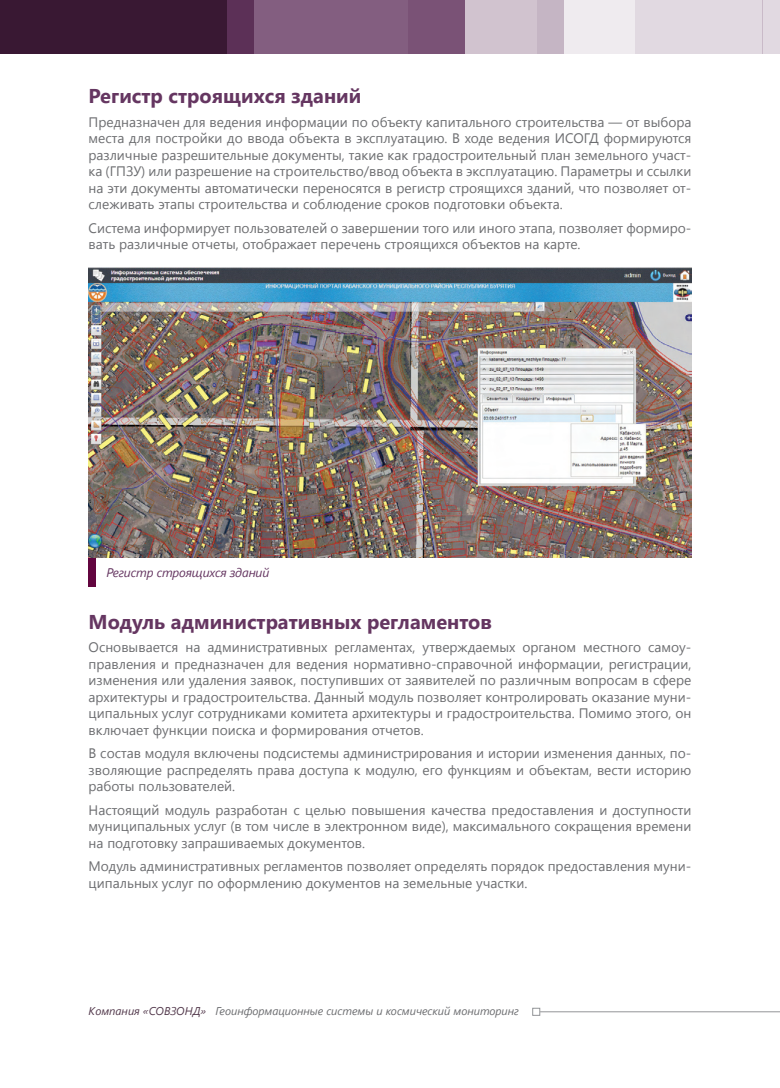
<style>
.page{position:relative;width:780px;height:1088px;background:#fff}
.page>*{position:absolute;margin:0;border:0;box-sizing:border-box;transform-origin:0 0}
.основной_текст{font:700 20px "Segoe UI";color:#653661}
.основной_текст-2{font:13.75px/16.5px "Segoe UI";color:#6c6d70;text-align:justify}
.Подпись_к_рисункам{font:italic 12.5px "Segoe UI";letter-spacing:-.01em;color:#653661}
.t1{font:italic 11.25px "Segoe UI";color:#6c6d70}
.s1{color:#53394c}
</style>
<div class="page">
<div style="left:532px;top:1008px;width:8px;height:7px;border:1px solid #939598"></div>
<hr style="left:540px;top:1011px;width:240px;height:1px;background:#939598">
<div style="left:537px;top:0;width:225px;height:53px;background:#efebef"></div>
<div style="left:634px;top:0;width:128px;height:53px;background:#e1d9e1"></div>
<div style="left:762px;top:0;width:18px;height:53px;background:#e1d9e1"></div>
<div style="left:0;top:0;width:254px;height:53px;background:#391833"></div>
<svg style="left:227px;top:0;width:181px;height:53px;background:#7d5779"></svg>
<svg style="left:408px;top:0;width:156px;height:53px;background:#ae96ac"></svg>
<div style="left:89px;top:558px;width:7px;height:28px;background:#62053f"></div>
<img style="left:89px;top:267px;width:602px;height:291px">
<p class="основной_текст" style="left:89px;top:82px;width:274px">Регистр строящихся зданий</p>
<p class="основной_текст-2" style="left:89px;top:113px;width:604px">Предназначен для ведения информации по объекту капитального строительства ― от выбора места для постройки до ввода объекта в эксплуатацию. В ходе ведения ИСОГД формируются различные разрешительные документы, такие как градостроительный план земельного участ&shy;ка (ГПЗУ) или разрешение на строительство/ввод объекта в эксплуатацию. Параметры и ссылки на эти документы автоматически переносятся в регистр строящихся зданий, что позволяет от&shy;слеживать этапы строительства и соблюдение сроков подготовки объекта.</p>
<p class="основной_текст-2" style="left:89px;top:219px;width:604px">Система информирует пользователей о завершении того или иного этапа, позволяет формиро&shy;вать различные отчеты, отображает перечень строящихся объектов на карте.</p>
<p class="Подпись_к_рисункам" style="left:106px;top:564px;width:164px">Регистр строящихся зданий</p>
<p class="основной_текст" style="left:89px;top:607px;width:405px">Модуль административных регламентов</p>
<p class="основной_текст-2" style="left:89px;top:638px;width:604px">Основывается на административных регламентах, утверждаемых органом местного самоу&shy;правления и предназначен для ведения нормативно-справочной информации, регистрации, изменения или удаления заявок, поступивших от заявителей по различным вопросам в сфере архитектуры и градостроительства. Данный модуль позволяет контролировать оказание муни&shy;ципальных услуг сотрудниками комитета архитектуры и градостроительства. Помимо этого, он включает функции поиска и формирования отчетов.</p>
<p class="основной_текст-2" style="left:89px;top:744px;width:604px">В состав модуля включены подсистемы администрирования и истории изменения данных, по&shy;зволяющие распределять права доступа к модулю, его функциям и объектам, вести историю работы пользователей.</p>
<p class="основной_текст-2" style="left:89px;top:801px;width:604px">Настоящий модуль разработан с целью повышения качества предоставления и доступности муниципальных услуг (в том числе в электронном виде), максимального сокращения времени на подготовку запрашиваемых документов.</p>
<p class="основной_текст-2" style="left:89px;top:858px;width:604px">Модуль административных регламентов позволяет определять порядок предоставления муни&shy;ципальных услуг по оформлению документов на земельные участки.</p>
<p class="t1" style="left:89px;top:1003px;width:432px"><span class="s1">Компания «СОВЗОНД»</span> Геоинформационные сиcтемы и космический мониторинг</p>
</div>
